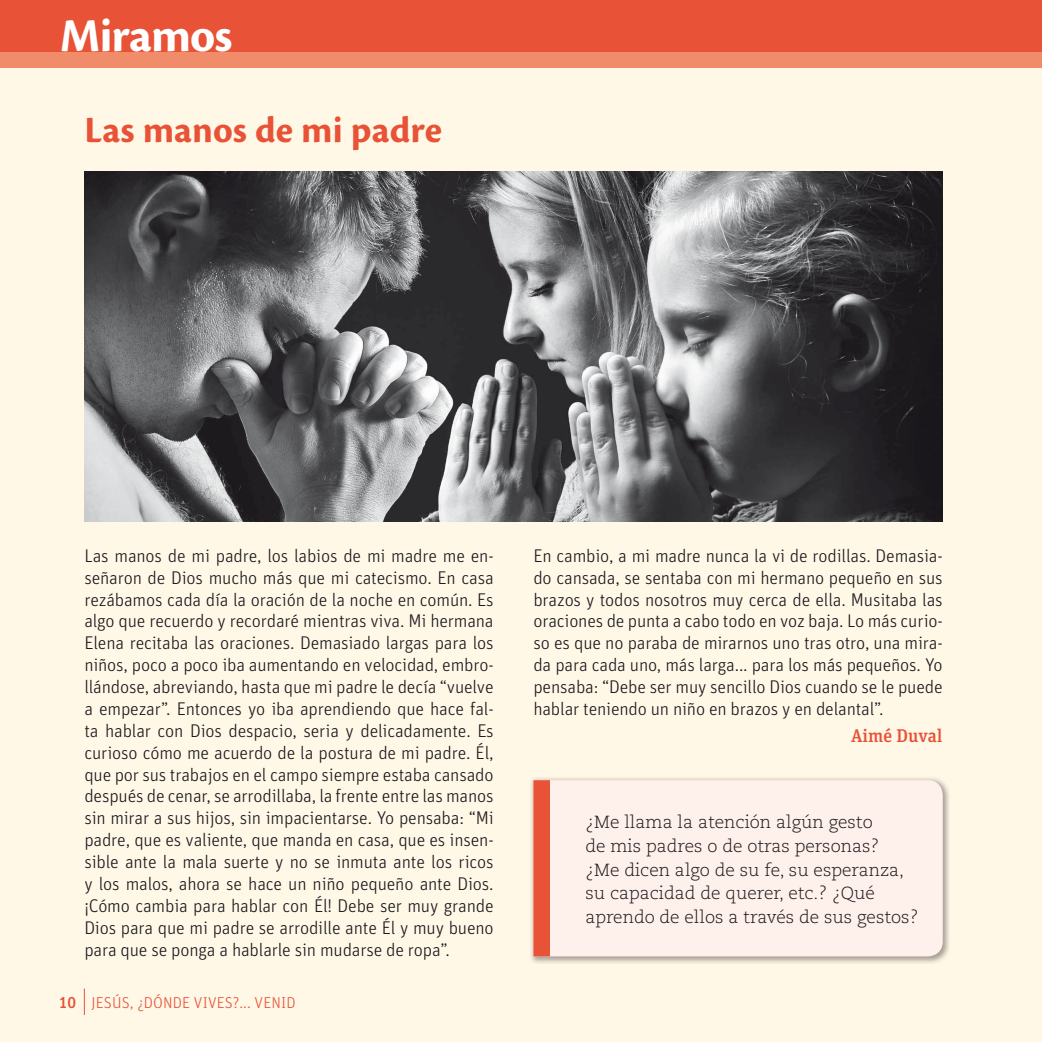
<style>
.page{position:relative;width:1042px;height:1042px;background:#fff}
.page>*{position:absolute;margin:0;border:0;box-sizing:border-box;transform-origin:0 0}
.t1{font:700 49px "Cronos Pro";letter-spacing:-.015em;color:#fff}
.t2{font:700 38.5px "Cronos Pro";color:#e85236}
.t3{font:300 18.38px/21.9px "Unit Pro";letter-spacing:-.01em;color:#1a171c;text-align:justify}
.t4{font:500 18.38px "Unit Slab Pro";color:#e85236}
.t5{font:300 17.5px/23.6px "Caecilia LT Std";color:#1a171c}
.t6{font:300 15.75px "Unit Pro";letter-spacing:.01em;color:#e85236}
.s1{font-weight:500}
</style>
<div class="page">
<div style="left:0;top:68px;width:1042px;height:974px;background:#fff8e7"></div>
<img style="left:531px;top:778px;width:418px;height:185px">
<svg style="left:550px;top:780px;width:393px;height:176px"></svg>
<div style="left:533px;top:780px;width:17px;height:176px;background:#e85236"></div>
<div style="left:0;top:39px;width:1042px;height:29px;background:#f08c6a"></div>
<div style="left:0;top:0;width:1042px;height:52px;background:#e85236"></div>
<img style="left:84px;top:172px;width:858px;height:349px">
<svg style="left:84px;top:988px;width:1px;height:27px"></svg>
<h1 class="t1" style="left:60px;top:17px;width:174px">Miramos</h1>
<h2 class="t2" style="left:84px;top:116px;width:359px">Las manos de mi padre</h2>
<p class="t3" style="left:84px;top:546px;width:411px">Las manos de mi padre, los labios de mi madre me en&shy;señaron de Dios mucho más que mi catecismo. En casa rezábamos cada día la oración de la noche en común. Es algo que recuerdo y recordaré mientras viva. Mi hermana Elena recitaba las oraciones. Demasiado largas para los niños, poco a poco iba aumentando en velocidad, embro&shy;llándose, abreviando, hasta que mi padre le decía “vuelve a empezar”. Entonces yo iba aprendiendo que hace fal&shy;ta hablar con Dios despacio, seria y delicadamente. Es curioso cómo me acuerdo de la postura de mi padre. Él, que por sus trabajos en el campo siempre estaba cansado después de cenar, se arrodillaba, la frente entre las manos sin mirar a sus hijos, sin impacientarse. Yo pensaba: “Mi padre, que es valiente, que manda en casa, que es insen&shy;sible ante la mala suerte y no se inmuta ante los ricos y los malos, ahora se hace un niño pequeño ante Dios. ¡Cómo cambia para hablar con Él! Debe ser muy grande Dios para que mi padre se arrodille ante Él y muy bueno para que se ponga a hablarle sin mudarse de ropa”.</p>
<p class="t6" style="left:59px;top:997px;width:238px"><span class="s1">10</span> JESÚS, ¿DÓNDE VIVES?... VENID</p>
<p class="t3" style="left:533px;top:546px;width:411px">En cambio, a mi madre nunca la vi de rodillas. Demasia&shy;do cansada, se sentaba con mi hermano pequeño en sus brazos y todos nosotros muy cerca de ella. Musitaba las oraciones de punta a cabo todo en voz baja. Lo más curio&shy;so es que no paraba de mirarnos uno tras otro, una mira&shy;da para cada uno, más larga... para los más pequeños. Yo pensaba: “Debe ser muy sencillo Dios cuando se le puede hablar teniendo un niño en brazos y en delantal”.</p>
<p class="t4" style="left:851px;top:725px;width:93px">Aimé Duval</p>
<p class="t5" style="left:585px;top:812px;width:334px">¿Me llama la atención algún gesto<br>de mis padres o de otras personas?<br>¿Me dicen algo de su fe, su esperanza, su capacidad de querer, etc.? ¿Qué aprendo de ellos a través de sus gestos?</p>
</div>
